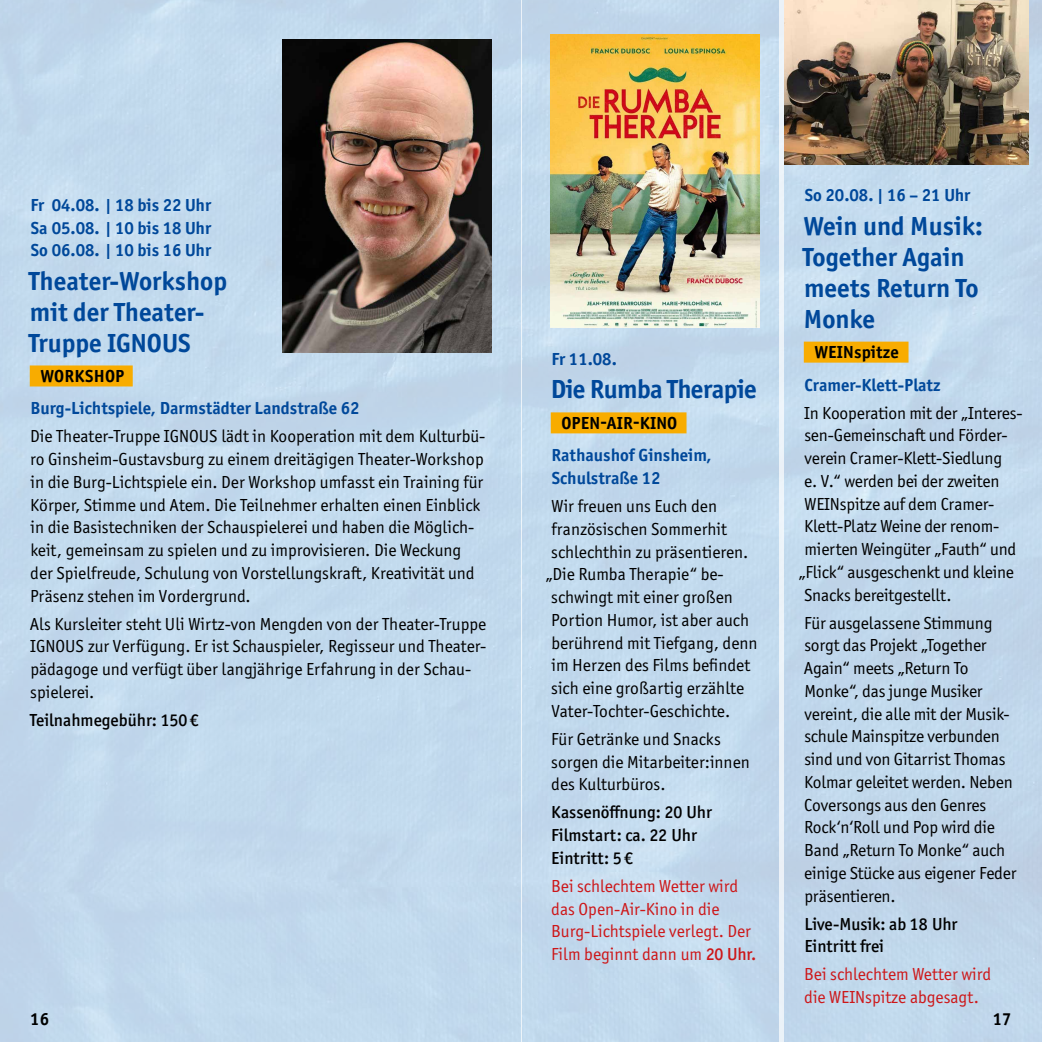
<style>
.page{position:relative;width:1042px;height:1042px;background:#fff}
.page>*{position:absolute;margin:0;border:0;box-sizing:border-box;transform-origin:0 0}
.t1{font:700 26.25px/31px "Officina Sans ITC Pro";color:#00489a}
.t2{font:700 26.25px "Officina Sans ITC Pro";letter-spacing:-.02em;color:#00489a}
.t3{font:17.5px/22.8px "Officina Sans ITC Pro";color:#000}
.t4{font:700 17.5px/22.4px "Officina Sans ITC Pro";color:#00489a}
.t5{font:17.5px/22.8px "Officina Sans ITC Pro";color:#cd1719}
.t6{font:500 17.5px/22.8px "Officina Sans ITC Pro";color:#000}
.t7{font:700 17.5px "Officina Sans ITC Pro";letter-spacing:.01em;color:#000}
.s1{font-weight:500}
</style>
<div class="page">
<div style="left:779px;top:0;width:263px;height:1042px;background:#c1d8ec"></div>
<div style="left:521px;top:0;width:262px;height:1042px;background:#c2d9ed"></div>
<div style="left:0;top:0;width:521px;height:1042px;background:#c2d9ed"></div>
<div style="left:804px;top:342px;width:104px;height:21px;background:#f8ac00"></div>
<div style="left:551px;top:412px;width:135px;height:21px;background:#f8ac00"></div>
<div style="left:30px;top:365px;width:103px;height:21px;background:#f8ac00"></div>
<img style="left:283px;top:40px;width:208px;height:312px">
<img style="left:551px;top:35px;width:208px;height:292px">
<img style="left:785px;top:0;width:243px;height:165px">
<p class="t4" style="left:30px;top:194px;width:182px;text-align:justify">Fr 04.08. | 18 bis 22 Uhr Sa 05.08. | 10 bis 18 Uhr So 06.08. | 10 bis 16 Uhr</p>
<h1 class="t1" style="left:29px;top:265px;width:200px">Theater-Workshop mit der Theater-<br>Truppe IGNOUS</h1>
<p class="t7" style="left:40px;top:365px;width:85px">WORKSHOP</p>
<p class="t4" style="left:30px;top:397px;width:331px">Burg-Lichtspiele, Darmstädter Landstraße 62</p>
<p class="t3" style="left:30px;top:425px;width:457px">Die Theater-Truppe IGNOUS lädt in Kooperation mit dem Kulturbü&shy;ro Ginsheim-Gustavsburg zu einem dreitägigen Theater-Workshop in die Burg-Lichtspiele ein. Der Workshop umfasst ein Training für Körper, Stimme und Atem. Die Teilnehmer erhalten einen Einblick in die Basistechniken der Schauspielerei und haben die Möglich&shy;keit, gemeinsam zu spielen und zu improvisieren. Die Weckung der Spielfreude, Schulung von Vorstellungskraft, Kreativität und Präsenz stehen im Vordergrund.</p>
<p class="t3" style="left:30px;top:612px;width:458px">Als Kursleiter steht Uli Wirtz-von Mengden von der Theater-Truppe IGNOUS zur Verfügung. Er ist Schauspieler, Regisseur und Theater&shy;pädagoge und verfügt über langjährige Erfahrung in der Schau&shy;spielerei.</p>
<p class="t6" style="left:30px;top:708px;width:170px">Teilnahmegebühr: 150€</p>
<p class="t4" style="left:551px;top:348px;width:67px">Fr 11.08.</p>
<h1 class="t2" style="left:551px;top:373px;width:208px">Die Rumba Therapie</h1>
<p class="t7" style="left:561px;top:412px;width:117px">OPEN-AIR-KINO</p>
<p class="t4" style="left:551px;top:444px;width:162px">Rathaushof Ginsheim,<br>Schulstraße 12</p>
<p class="t3" style="left:551px;top:495px;width:167px">Wir freuen uns Euch den</p>
<p class="t3" style="left:551px;top:517px;width:177px">französischen Sommerhit</p>
<p class="t3" style="left:551px;top:540px;width:199px">schlechthin zu präsentieren.</p>
<p class="t3" style="left:545px;top:563px;width:180px">„Die Rumba Therapie“ be-</p>
<p class="t3" style="left:551px;top:586px;width:183px">schwingt mit einer großen</p>
<p class="t3" style="left:551px;top:608px;width:199px">Portion Humor, ist aber auch</p>
<p class="t3" style="left:551px;top:631px;width:208px">berührend mit Tiefgang, denn</p>
<p class="t3" style="left:551px;top:654px;width:200px">im Herzen des Films befindet</p>
<p class="t3" style="left:551px;top:677px;width:194px">sich eine großartig erzählte</p>
<p class="t3" style="left:551px;top:699px;width:180px">Vater-Tochter-Geschichte.</p>
<p class="t3" style="left:551px;top:727px;width:200px">Für Getränke und Snacks sorgen die Mitarbeiter:innen des Kulturbüros.</p>
<p class="t6" style="left:551px;top:801px;width:162px">Kassenöffnung: 20 Uhr<br>Filmstart: ca. 22 Uhr<br>Eintritt: 5€</p>
<p class="t5" style="left:551px;top:874px;width:207px">Bei schlechtem Wetter wird das Open-Air-Kino in die<br>Burg-Lichtspiele verlegt. Der<br>Film beginnt dann um <span class="s1">20 Uhr.</span></p>
<p class="t4" style="left:805px;top:184px;width:167px">So 20.08. | 16 – 21 Uhr</p>
<h1 class="t1" style="left:803px;top:210px;width:181px">Wein und Musik:<br>Together Again meets Return To<br>Monke</h1>
<p class="t7" style="left:814px;top:341px;width:86px">WEINspitze</p>
<p class="t4" style="left:804px;top:373px;width:138px">Cramer-Klett-Platz</p>
<p class="t3" style="left:804px;top:401px;width:220px">In Kooperation mit der „Interes-</p>
<p class="t3" style="left:804px;top:424px;width:205px">sen-Gemeinschaft und Förder-</p>
<p class="t3" style="left:804px;top:447px;width:199px">verein Cramer-Klett-Siedlung</p>
<p class="t3" style="left:804px;top:469px;width:197px">e. V.“ werden bei der zweiten</p>
<p class="t3" style="left:804px;top:492px;width:191px">WEINspitze auf dem Cramer-</p>
<p class="t3" style="left:804px;top:515px;width:197px">Klett-Platz Weine der renom-</p>
<p class="t3" style="left:804px;top:538px;width:213px">mierten Weingüter „Fauth“ und</p>
<p class="t3" style="left:798px;top:560px;width:217px">„Flick“ ausgeschenkt und kleine</p>
<p class="t3" style="left:804px;top:583px;width:149px">Snacks bereitgestellt.</p>
<p class="t3" style="left:804px;top:611px;width:214px">Für ausgelassene Stimmung sorgt das Projekt „Together<br>Again“ meets „Return To<br>Monke“, das junge Musiker vereint, die alle mit der Musik&shy;schule Mainspitze verbunden sind und von Gitarrist Thomas<br>Kolmar geleitet werden. Neben<br>Coversongs aus den Genres<br>Rock‘n‘Roll und Pop wird die<br>Band „Return To Monke“ auch einige Stücke aus eigener Feder präsentieren.</p>
<p class="t6" style="left:804px;top:912px;width:155px">Live-Musik: ab 18 Uhr<br>Eintritt frei</p>
<p class="t5" style="left:804px;top:963px;width:188px">Bei schlechtem Wetter wird die WEINspitze abgesagt.</p>
<p class="t7" style="left:30px;top:1008px;width:20px">16</p>
<p class="t7" style="left:993px;top:1008px;width:20px">17</p>
</div>
